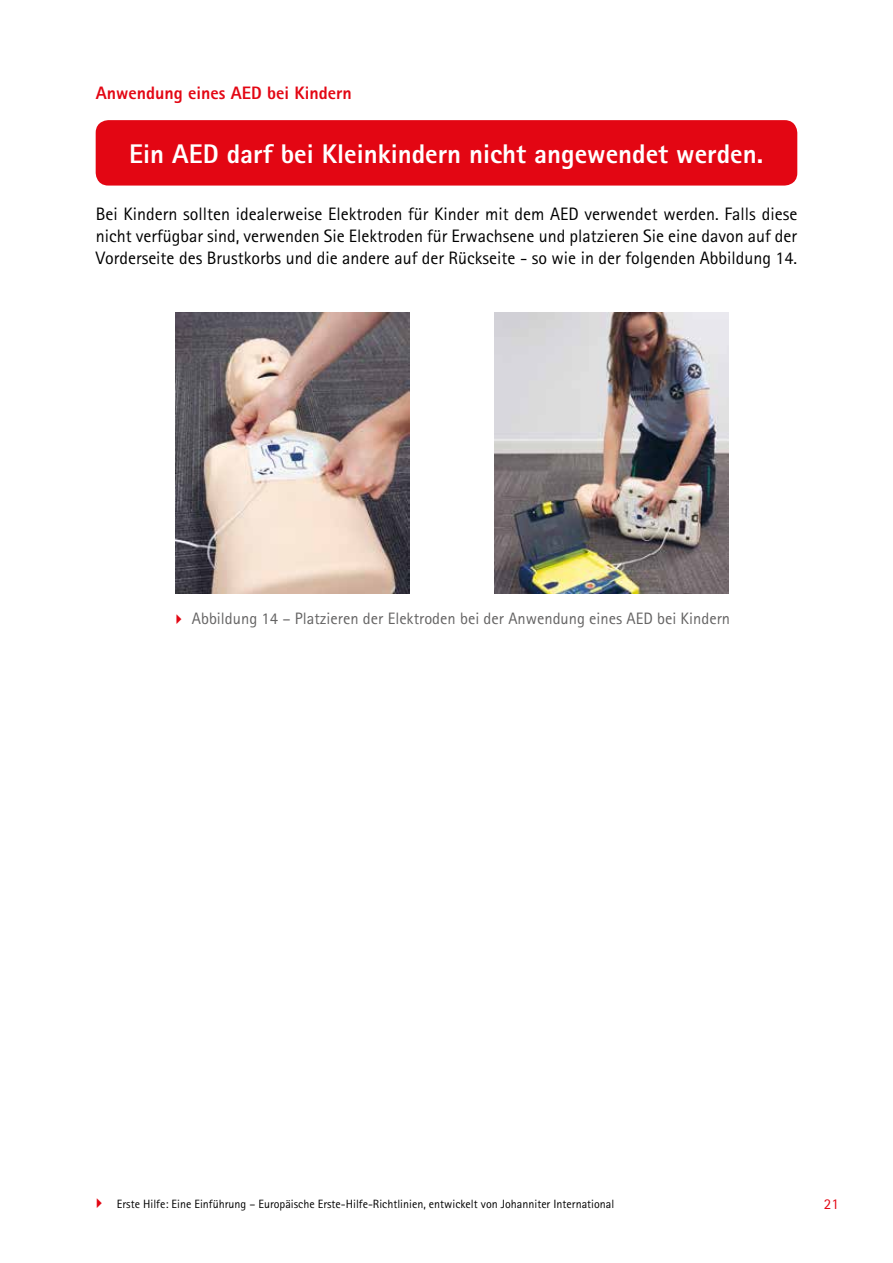
<style>
.page{position:relative;width:893px;height:1263px;background:#fff}
.page>*{position:absolute;margin:0;border:0;box-sizing:border-box;transform-origin:0 0}
.t1{font:800 27px "Rotis Sans Serif";color:#fff}
.t2{font:18px/21.6px "Rotis Sans Serif";color:#000;text-align:justify}
.t3{font:800 18px "Rotis Sans Serif";color:#e30613}
.t4{font:16.5px "Rotis Sans Serif";color:#646363}
.t5{font:15px "Rotis Sans Serif";color:#e30613}
.t6{font:12px "Rotis Sans Serif";color:#000}
</style>
<div class="page">
<img style="left:175px;top:313px;width:234px;height:280px">
<img style="left:494px;top:313px;width:234px;height:280px">
<div style="left:96px;top:120px;width:701px;height:66px;background:#e30613;border-radius:13px"></div>
<p class="t3" style="left:96px;top:82px;width:258px">Anwendung eines AED bei Kindern</p>
<h1 class="t1" style="left:129px;top:137px;width:635px">Ein AED darf bei Kleinkindern nicht angewendet werden.</h1>
<p class="t2" style="left:96px;top:203px;width:703px">Bei Kindern sollten idealerweise Elektroden für Kinder mit dem AED verwendet werden. Falls diese nicht verfügbar sind, verwenden Sie Elektroden für Erwachsene und platzieren Sie eine davon auf der Vorderseite des Brustkorbs und die andere auf der Rückseite - so wie in der folgenden Abbildung 14.</p>
<p class="t4" style="left:192px;top:609px;width:540px">Abbildung 14 – Platzieren der Elektroden bei der Anwendung eines AED bei Kindern</p>
<p class="t6" style="left:117px;top:1197px;width:499px">Erste Hilfe: Eine Einführung – Europäische Erste-Hilfe-Richtlinien, entwickelt von Johanniter International</p>
<p class="t5" style="left:824px;top:1195px;width:16px">21</p>
</div>
